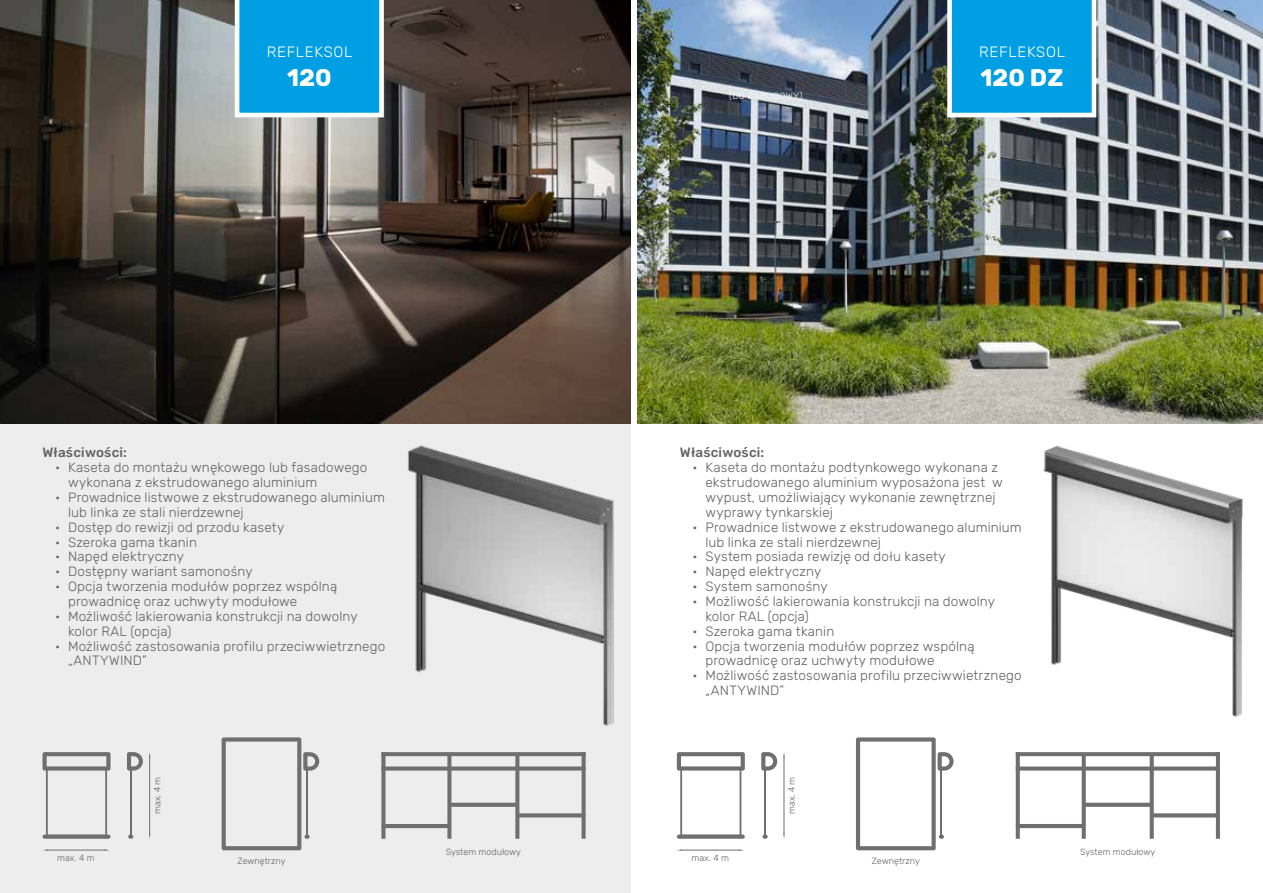
<style>
.page{position:relative;width:1263px;height:893px;background:#fff}
.page>*{position:absolute;margin:0;border:0;box-sizing:border-box;transform-origin:0 0}
.t1{font:700 24px "Rubik";color:#fff}
.t2{font:300 15px "Rubik";letter-spacing:.05em;color:#fff}
.t3{font:300 13.5px/14.9px "Rubik";letter-spacing:.01em;color:#646363}
.t4{font:500 13.5px "Rubik";letter-spacing:.015em;color:#646363}
.t5{font:300 9px "Rubik";color:#646363}
.t6{font:300 9px "Rubik";letter-spacing:.05em;color:#fff}
</style>
<div class="page">
<div style="left:0;top:0;width:631px;height:893px;background:#ededed"></div>
<img style="left:0;top:0;width:631px;height:424px">
<img style="left:637px;top:0;width:626px;height:424px">
<svg style="left:945px;top:0;width:154px;height:120px;background:#1da5df"></svg>
<svg style="left:232px;top:0;width:154px;height:120px;background:#1ea6e0"></svg>
<img style="left:1043px;top:445px;width:200px;height:272px">
<hr style="left:681px;top:850px;width:59px;height:1px;background:#706f6f">
<hr style="left:784px;top:756px;width:1px;height:78px;background:#706f6f">
<svg style="left:677px;top:752px;width:68px;height:84px"></svg>
<svg style="left:677px;top:835px;width:68px;height:4px"></svg>
<svg style="left:762px;top:835px;width:6px;height:4px"></svg>
<svg style="left:761px;top:752px;width:16px;height:18px"></svg>
<hr style="left:764px;top:770px;width:2px;height:67px;background:#706f6f">
<svg style="left:856px;top:737px;width:97px;height:113px"></svg>
<svg style="left:1152px;top:813px;width:68px;height:4px"></svg>
<svg style="left:1084px;top:803px;width:68px;height:4px"></svg>
<hr style="left:1016px;top:824px;width:68px;height:4px;background:#706f6f;border-radius:2px">
<svg style="left:1016px;top:756px;width:4px;height:83px"></svg>
<hr style="left:1216px;top:752px;width:4px;height:87px;background:#706f6f">
<svg style="left:1082px;top:756px;width:4px;height:83px"></svg>
<div style="left:1016px;top:766px;width:204px;height:5px;background:#706f6f"></div>
<svg style="left:1016px;top:752px;width:200px;height:4px"></svg>
<svg style="left:1150px;top:754px;width:4px;height:85px"></svg>
<hr style="left:47px;top:850px;width:59px;height:1px;background:#706f6f">
<hr style="left:149px;top:756px;width:1px;height:78px;background:#706f6f">
<svg style="left:43px;top:752px;width:67px;height:84px"></svg>
<svg style="left:43px;top:835px;width:67px;height:4px"></svg>
<svg style="left:128px;top:835px;width:5px;height:4px"></svg>
<svg style="left:127px;top:752px;width:16px;height:18px"></svg>
<hr style="left:130px;top:770px;width:2px;height:67px;background:#706f6f">
<svg style="left:222px;top:737px;width:97px;height:113px"></svg>
<svg style="left:517px;top:813px;width:68px;height:4px"></svg>
<svg style="left:449px;top:803px;width:68px;height:4px"></svg>
<hr style="left:381px;top:824px;width:68px;height:4px;background:#706f6f;border-radius:2px">
<svg style="left:381px;top:756px;width:4px;height:83px"></svg>
<svg style="left:582px;top:756px;width:4px;height:83px"></svg>
<svg style="left:447px;top:756px;width:4px;height:83px"></svg>
<div style="left:381px;top:766px;width:205px;height:5px;background:#706f6f"></div>
<svg style="left:381px;top:752px;width:205px;height:4px"></svg>
<svg style="left:515px;top:754px;width:4px;height:85px"></svg>
<img style="left:408px;top:445px;width:206px;height:281px">
<p class="t2" style="left:267px;top:44px;width:87px">REFLEKSOL</p>
<p class="t2" style="left:979px;top:44px;width:87px">REFLEKSOL</p>
<h1 class="t1" style="left:287px;top:63px;width:46px">120</h1>
<h1 class="t1" style="left:980px;top:63px;width:84px">120 DZ</h1>
<p class="t6" style="left:729px;top:90px;width:75px">(DO ZABUDOWY)</p>
<p class="t4" style="left:43px;top:445px;width:86px">Właściwości:</p>
<p class="t3" style="left:68px;top:461px;width:301px;text-indent:-13px">• Kaseta do montażu wnękowego lub fasadowego wykonana z ekstrudowanego aluminium</p>
<p class="t3" style="left:68px;top:490px;width:318px;text-indent:-13px">• Prowadnice listwowe z ekstrudowanego aluminium lub linka ze stali nierdzewnej</p>
<p class="t3" style="left:55px;top:520px;width:231px">• Dostęp do rewizji od przodu kasety</p>
<p class="t3" style="left:55px;top:535px;width:143px">• Szeroka gama tkanin</p>
<p class="t3" style="left:55px;top:550px;width:130px">• Napęd elektryczny</p>
<p class="t3" style="left:55px;top:564px;width:199px">• Dostępny wariant samonośny</p>
<p class="t3" style="left:68px;top:579px;width:271px;text-indent:-13px">• Opcja tworzenia modułów poprzez wspólną prowadnicę oraz uchwyty modułowe</p>
<p class="t3" style="left:68px;top:609px;width:291px;text-indent:-13px">• Możliwość lakierowania konstrukcji na dowolny kolor RAL (opcja)</p>
<p class="t3" style="left:68px;top:639px;width:319px;text-indent:-13px">• Możliwość zastosowania profilu przeciwwietrznego „ANTYWIND”</p>
<p class="t4" style="left:680px;top:445px;width:86px">Właściwości:</p>
<p class="t3" style="left:705px;top:461px;width:299px;text-indent:-13px">• Kaseta do montażu podtynkowego wykonana z ekstrudowanego aluminium wyposażona jest w wypust, umożliwiający wykonanie zewnętrznej wyprawy tynkarskiej</p>
<p class="t3" style="left:705px;top:520px;width:318px;text-indent:-13px">• Prowadnice listwowe z ekstrudowanego aluminium lub linka ze stali nierdzewnej</p>
<p class="t3" style="left:693px;top:550px;width:254px">• System posiada rewizję od dołu kasety</p>
<p class="t3" style="left:693px;top:564px;width:130px">• Napęd elektryczny</p>
<p class="t3" style="left:693px;top:579px;width:136px">• System samonośny</p>
<p class="t3" style="left:705px;top:594px;width:291px;text-indent:-13px">• Możliwość lakierowania konstrukcji na dowolny kolor RAL (opcja)</p>
<p class="t3" style="left:693px;top:624px;width:143px">• Szeroka gama tkanin</p>
<p class="t3" style="left:705px;top:639px;width:271px;text-indent:-13px">• Opcja tworzenia modułów poprzez wspólną prowadnicę oraz uchwyty modułowe</p>
<p class="t3" style="left:705px;top:668px;width:318px;text-indent:-13px">• Możliwość zastosowania profilu przeciwwietrznego „ANTYWIND”</p>
<p class="t5" style="left:152px;top:814px;width:39px;rotate:-90deg">max. 4 m</p>
<p class="t5" style="left:787px;top:814px;width:39px;rotate:-90deg">max. 4 m</p>
<p class="t5" style="left:57px;top:853px;width:39px">max. 4 m</p>
<p class="t5" style="left:238px;top:856px;width:49px">Zewnętrzny</p>
<p class="t5" style="left:446px;top:847px;width:77px">System modułowy</p>
<p class="t5" style="left:691px;top:853px;width:39px">max. 4 m</p>
<p class="t5" style="left:872px;top:856px;width:49px">Zewnętrzny</p>
<p class="t5" style="left:1080px;top:847px;width:77px">System modułowy</p>
</div>
